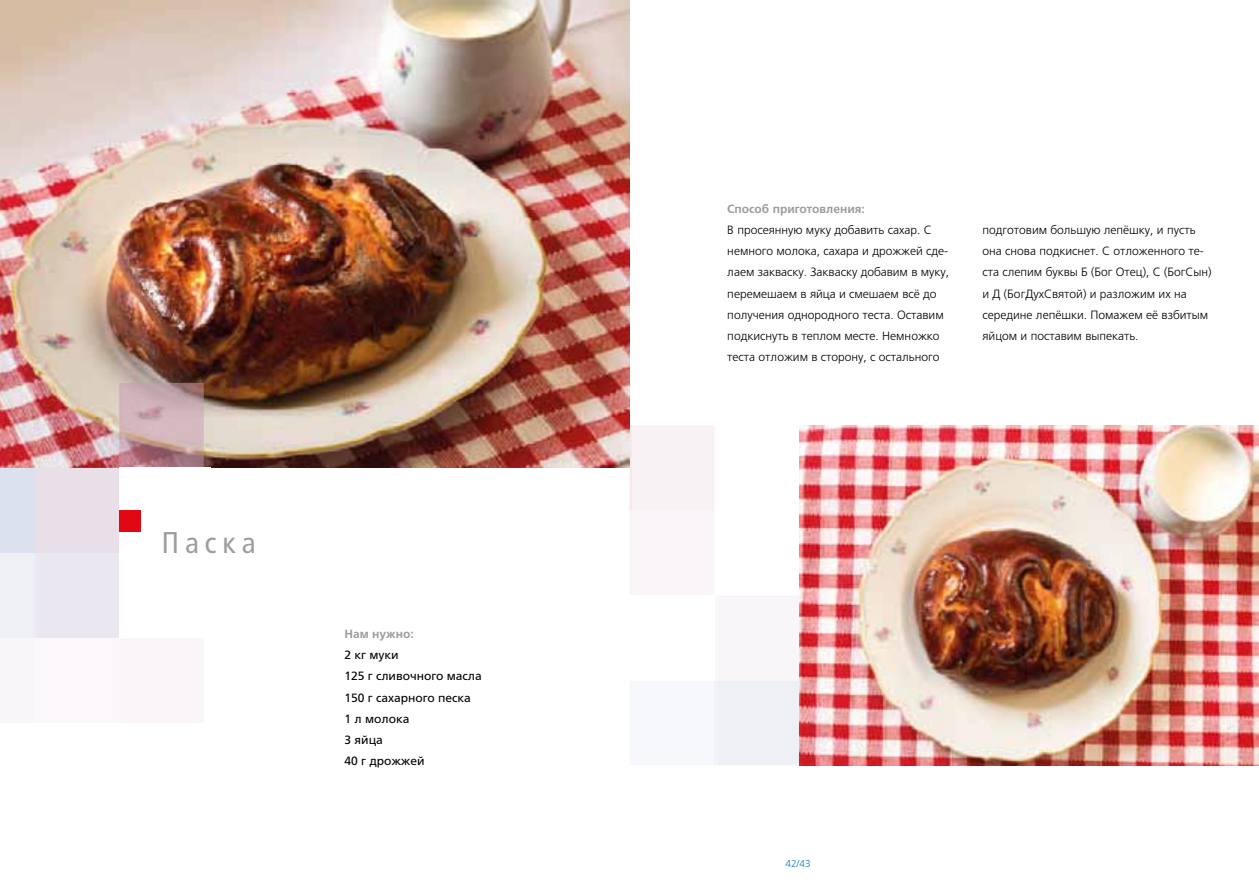
<style>
.page{position:relative;width:1259px;height:893px;background:#fff}
.page>*{position:absolute;margin:0;border:0;box-sizing:border-box;transform-origin:0 0}
.t1{font:condensed 30px "Frutiger LTCYR";letter-spacing:.2em;color:#9d9d9c}
.t2{font:300 12px/21.3px "Frutiger LTCYR";color:#000}
.t3{font:12px/21.3px "Frutiger LTCYR";color:#000}
.t4{font:700 12px "Frutiger LTCYR";color:#9d9d9c}
.t5{font:300 10.5px "Frutiger Next LTCE";color:#0075bf}
</style>
<div class="page">
<img style="left:629px;top:425px;width:630px;height:340px">
<div style="left:629px;top:595px;width:85px;height:85px;background:#fff"></div>
<img style="left:0;top:0;width:629px;height:468px">
<img style="left:0;top:383px;width:204px;height:255px">
<div style="left:119px;top:468px;width:91px;height:170px;background:#fff"></div>
<div style="left:119px;top:510px;width:22px;height:21px;background:#e30613"></div>
<h1 class="t1" style="left:162px;top:526px;width:95px">Паска</h1>
<p class="t4" style="left:344px;top:627px;width:71px">Нам нужно:</p>
<p class="t3" style="left:344px;top:644px;width:139px">2 кг муки<br>125 г сливочного масла<br>150 г сахарного песка<br>1 л молока<br>3 яйца<br>40 г дрожжей</p>
<p class="t4" style="left:727px;top:202px;width:139px">Способ приготовления:</p>
<p class="t2" style="left:727px;top:219px;width:223px">В просеянную муку добавить сахар. С немного молока, сахара и дрожжей сде&shy;лаем закваску. Закваску добавим в муку, перемешаем в яйца и смешаем всё до получения однородного теста. Оставим подкиснуть в теплом месте. Немножко теста отложим в сторону, с остального</p>
<p class="t2" style="left:982px;top:219px;width:230px">подготовим большую лепёшку, и пусть она снова подкиснет. С отложенного те&shy;ста слепим буквы Б (Бог Отец), С (БогСын) и Д (БогДухСвятой) и разложим их на середине лепёшки. Помажем её взбитым яйцом и поставим выпекать.</p>
<p class="t5" style="left:785px;top:857px;width:27px">42/43</p>
</div>
